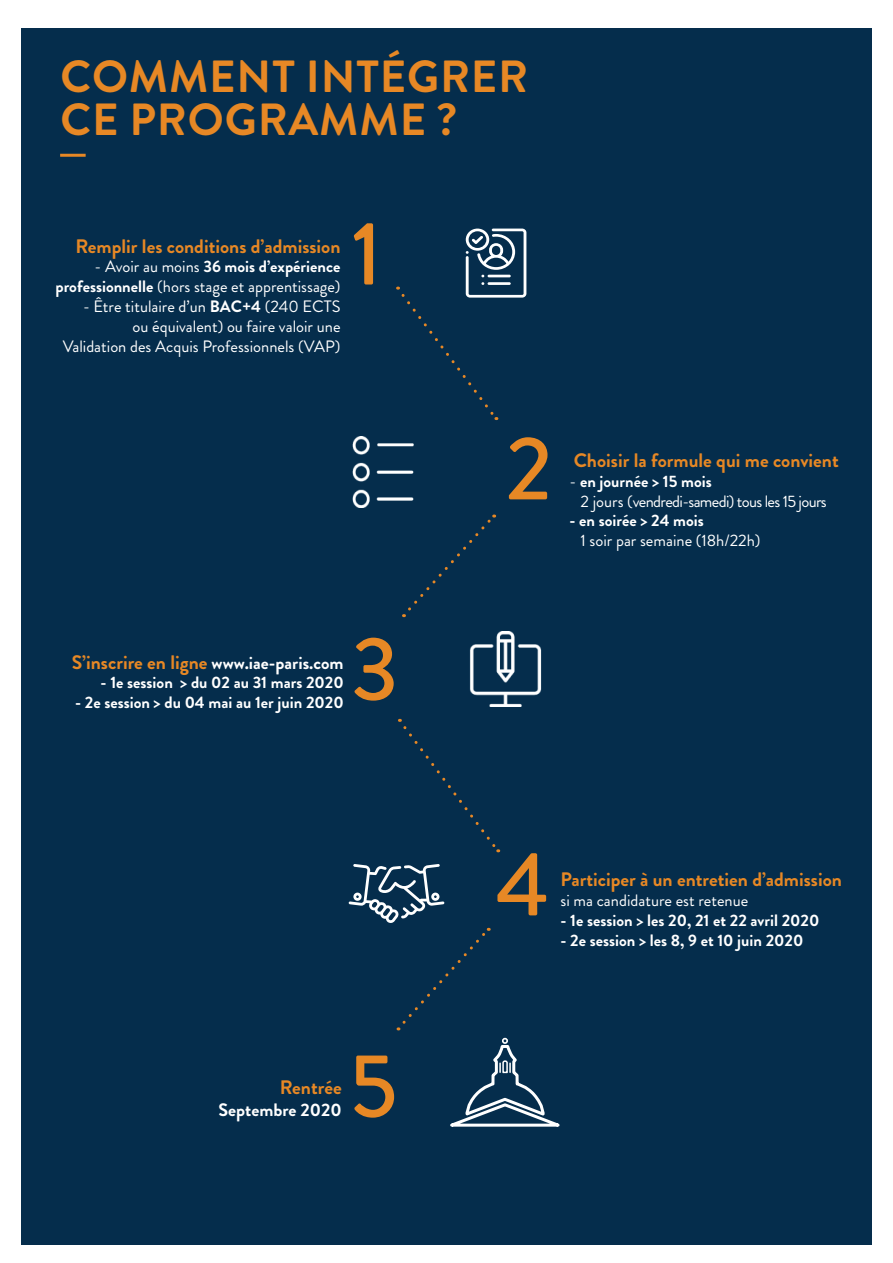
<style>
.page{position:relative;width:893px;height:1263px;background:#fff}
.page>*{position:absolute;margin:0;border:0;box-sizing:border-box;transform-origin:0 0}
.t1{font:500 90px "Brandon Grotesque";color:#e78825}
.t2{font:700 45px/43.5px "Brandon Grotesque";letter-spacing:.02em;color:#e78825}
.t3{font:700 19.5px "Brandon Grotesque";color:#e78825}
.t4{font:700 18px "Brandon Grotesque";color:#fff}
.t5{font:16.5px/19.8px "Brandon Grotesque";color:#fff;text-align:right}
.t6{font:700 16.5px "Brandon Grotesque";color:#fff}
.t7{font:16.5px/19.8px "Brandon Grotesque";letter-spacing:-.04em;color:#fff}
.s1{font-weight:700}
.s2{font-size:18px;color:#fff}
</style>
<div class="page">
<div style="left:21px;top:29px;width:851px;height:1216px;background:#052d4c"></div>
<hr style="left:60px;top:154px;width:26px;height:3px;background:#e78825">
<svg style="left:450px;top:1038px;width:110px;height:89px"></svg>
<img style="left:352px;top:436px;width:62px;height:72px">
<svg style="left:398px;top:229px;width:128px;height:191px"></svg>
<svg style="left:403px;top:514px;width:92px;height:103px"></svg>
<svg style="left:399px;top:719px;width:100px;height:133px"></svg>
<svg style="left:349px;top:864px;width:140px;height:166px"></svg>
<div style="left:468px;top:617px;width:75px;height:119px;background:#052d4c"></div>
<img style="left:469px;top:631px;width:73px;height:76px">
<h2 class="t2" style="left:60px;top:55px;width:469px">COMMENT INTÉGRER<br>CE PROGRAMME ?</h2>
<p class="t3" style="left:76px;top:232px;width:266px">Remplir les conditions d’admission</p>
<p class="t5" style="left:55px;top:257px;width:287px">- Avoir au moins <span class="s1">36 mois d’expérience professionnelle</span> (hors stage et apprentissage)</p>
<p class="t5" style="left:63px;top:297px;width:279px">- Être titulaire d’un <span class="s1">BAC+4</span> (240 ECTS ou équivalent) ou faire valoir une<br>Validation des Acquis Professionnels (VAP)</p>
<h1 class="t1" style="left:351px;top:191px;width:32px">1</h1>
<p class="t3" style="left:72px;top:648px;width:273px">S’inscrire en ligne <span class="s2">www.iae-paris.com</span></p>
<p class="t6" style="left:101px;top:671px;width:244px">- 1e session &gt; du 02 au 31 mars 2020</p>
<p class="t6" style="left:75px;top:691px;width:270px">- 2e session &gt; du 04 mai au 1er juin 2020</p>
<h1 class="t1" style="left:351px;top:607px;width:49px">3</h1>
<h1 class="t1" style="left:506px;top:406px;width:48px">2</h1>
<p class="t3" style="left:574px;top:447px;width:266px">Choisir la formule qui me convient</p>
<p class="t7" style="left:580px;top:471px;width:248px;text-indent:-11px">- <span class="s1">en journée &gt; 15 mois<br></span>2 jours (vendredi-samedi) tous les 15 jours</p>
<p class="t6" style="left:569px;top:509px;width:136px">- en soirée &gt; 24 mois</p>
<p class="t5" style="left:580px;top:531px;width:182px">1 soir par semaine (18h/22h)</p>
<p class="t3" style="left:280px;top:1074px;width:63px">Rentrée</p>
<p class="t4" style="left:219px;top:1097px;width:125px">Septembre 2020</p>
<h1 class="t1" style="left:350px;top:1023px;width:49px">5</h1>
<h1 class="t1" style="left:496px;top:822px;width:55px">4</h1>
<p class="t3" style="left:560px;top:866px;width:283px">Participer à un entretien d’admission</p>
<p class="t5" style="left:560px;top:891px;width:189px">si ma candidature est retenue</p>
<p class="t6" style="left:560px;top:909px;width:260px">- 1e session &gt; les 20, 21 et 22 avril 2020</p>
<p class="t6" style="left:560px;top:928px;width:244px">- 2e session &gt; les 8, 9 et 10 juin 2020</p>
</div>
